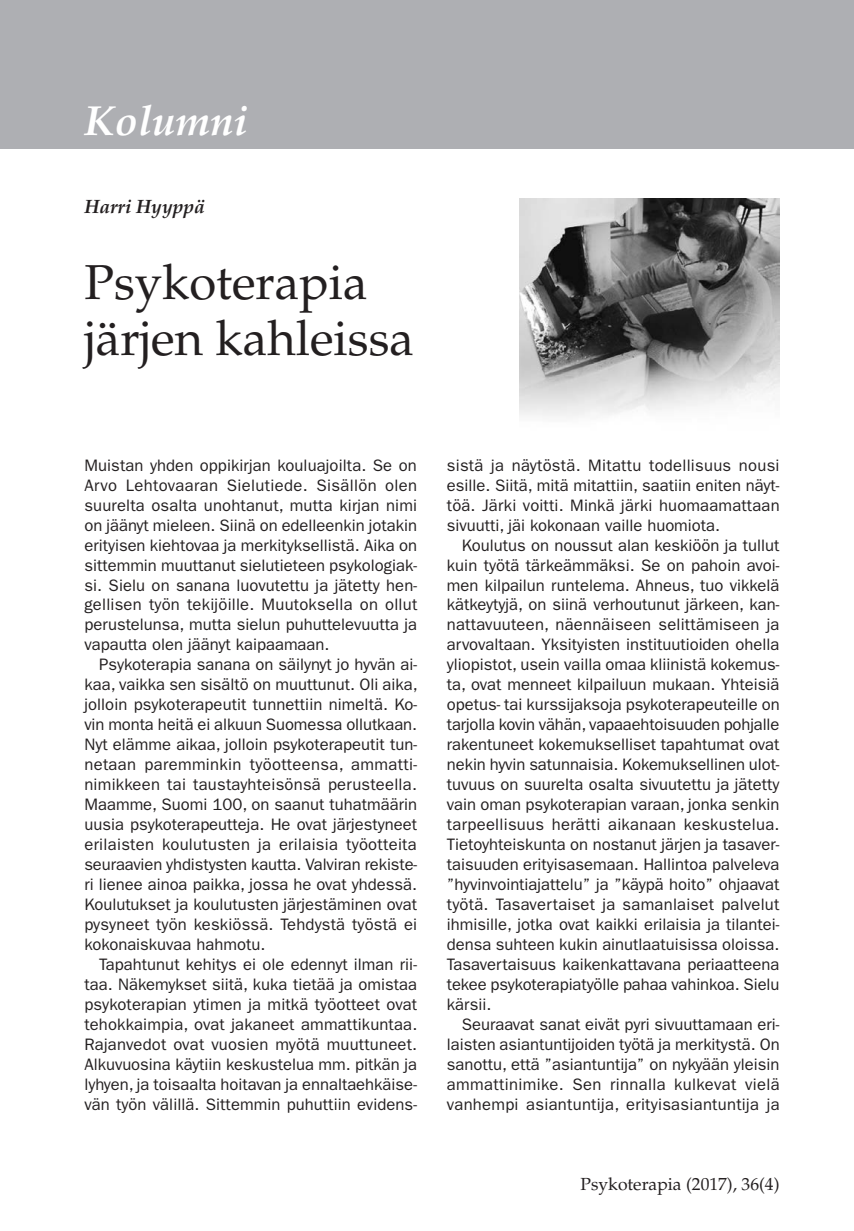
<style>
.page{position:relative;width:854px;height:1231px;background:#fff}
.page>*{position:absolute;margin:0;border:0;box-sizing:border-box;transform-origin:0 0}
.Otsikko{font:49px/56px "Palatino";color:#231f20}
.Otsikko_Pääkirjoitus{font:italic 700 42px "Palatino";color:#fff}
.Kirjoittaja{font:italic 700 19.25px "Palatino";color:#231f20}
.t1{font:17.5px "Palatino";color:#231f20}
.Leipä{font:16.62px/19.9px "ITC Franklin Gothic Std";letter-spacing:.005em;color:#231f20;text-align:justify}
.Leipä_Eka{font:16.62px/19.9px "ITC Franklin Gothic Std";color:#231f20;text-align:justify}
</style>
<div class="page">
<img style="left:519px;top:198px;width:260px;height:219px">
<div style="left:0;top:0;width:853px;height:149px;background:#aeafb3"></div>
<p class="Otsikko_Pääkirjoitus" style="left:84px;top:96px;width:165px">Kolumni</p>
<p class="Kirjoittaja" style="left:84px;top:195px;width:122px">Harri Hyyppä</p>
<p class="Otsikko" style="left:84px;top:255px;width:331px">Psykoterapia järjen kahleissa</p>
<p class="Leipä_Eka" style="left:84px;top:455px;width:334px">Muistan yhden oppikirjan kouluajoilta. Se on Arvo Lehtovaaran Sielutiede. Sisällön olen suurelta osalta unohtanut, mutta kirjan nimi on jäänyt mieleen. Siinä on edelleenkin jotakin erityisen kiehtovaa ja merkityksellistä. Aika on sittemmin muuttanut sielutieteen psykologiak&shy;si. Sielu on sanana luovutettu ja jätetty hen&shy;gellisen työn tekijöille. Muutoksella on ollut perustelunsa, mutta sielun puhuttelevuutta ja vapautta olen jäänyt kaipaamaan.</p>
<p class="Leipä" style="left:84px;top:654px;width:335px;text-indent:15px">Psykoterapia sanana on säilynyt jo hyvän ai&shy;kaa, vaikka sen sisältö on muuttunut. Oli aika, jolloin psykoterapeutit tunnettiin nimeltä. Ko&shy;vin monta heitä ei alkuun Suomessa ollutkaan.<br>Nyt elämme aikaa, jolloin psykoterapeutit tun&shy;netaan paremminkin työotteensa, ammatti&shy;nimikkeen tai taustayhteisönsä perusteella.<br>Maamme, Suomi 100, on saanut tuhatmäärin uusia psykoterapeutteja. He ovat järjestyneet erilaisten koulutusten ja erilaisia työotteita seuraavien yhdistysten kautta. Valviran rekiste&shy;ri lienee ainoa paikka, jossa he ovat yhdessä.<br>Koulutukset ja koulutusten järjestäminen ovat pysyneet työn keskiössä. Tehdystä työstä ei kokonaiskuvaa hahmotu.</p>
<p class="Leipä" style="left:84px;top:954px;width:334px;text-indent:15px">Tapahtunut kehitys ei ole edennyt ilman rii&shy;taa. Näkemykset siitä, kuka tietää ja omistaa psykoterapian ytimen ja mitkä työotteet ovat tehokkaimpia, ovat jakaneet ammattikuntaa.<br>Rajanvedot ovat vuosien myötä muuttuneet.<br>Alkuvuosina käytiin keskustelua mm. pitkän ja lyhyen, ja toisaalta hoitavan ja ennaltaehkäise&shy;vän työn välillä. Sittemmin puhuttiin evidens-</p>
<p class="Leipä" style="left:446px;top:455px;width:334px">sistä ja näytöstä. Mitattu todellisuus nousi esille. Siitä, mitä mitattiin, saatiin eniten näyt&shy;töä. Järki voitti. Minkä järki huomaamattaan sivuutti, jäi kokonaan vaille huomiota.</p>
<p class="Leipä" style="left:446px;top:535px;width:334px;text-indent:15px">Koulutus on noussut alan keskiöön ja tullut kuin työtä tärkeämmäksi. Se on pahoin avoi&shy;men kilpailun runtelema. Ahneus, tuo vikkelä kätkeytyjä, on siinä verhoutunut järkeen, kan&shy;nattavuuteen, näennäiseen selittämiseen ja arvovaltaan. Yksityisten instituutioiden ohella yliopistot, usein vailla omaa kliinistä kokemus&shy;ta, ovat menneet kilpailuun mukaan. Yhteisiä opetus- tai kurssijaksoja psykoterapeuteille on tarjolla kovin vähän, vapaaehtoisuuden pohjalle rakentuneet kokemukselliset tapahtumat ovat nekin hyvin satunnaisia. Kokemuksellinen ulot&shy;tuvuus on suurelta osalta sivuutettu ja jätetty vain oman psykoterapian varaan, jonka senkin tarpeellisuus herätti aikanaan keskustelua.<br>Tietoyhteiskunta on nostanut järjen ja tasaver&shy;taisuuden erityisasemaan. Hallintoa palveleva ”hyvinvointiajattelu” ja ”käypä hoito” ohjaavat työtä. Tasavertaiset ja samanlaiset palvelut ihmisille, jotka ovat kaikki erilaisia ja tilantei&shy;densa suhteen kukin ainutlaatuisissa oloissa.<br>Tasavertaisuus kaikenkattavana periaatteena tekee psykoterapiatyölle pahaa vahinkoa. Sielu kärsii.</p>
<p class="Leipä" style="left:446px;top:1014px;width:334px;text-indent:15px">Seuraavat sanat eivät pyri sivuuttamaan eri&shy;laisten asiantuntijoiden työtä ja merkitystä. On sanottu, että ”asiantuntija” on nykyään yleisin ammattinimike. Sen rinnalla kulkevat vielä vanhempi asiantuntija, erityisasiantuntija ja</p>
<p class="t1" style="left:580px;top:1173px;width:200px">Psykoterapia (2017), 36(4)</p>
</div>
